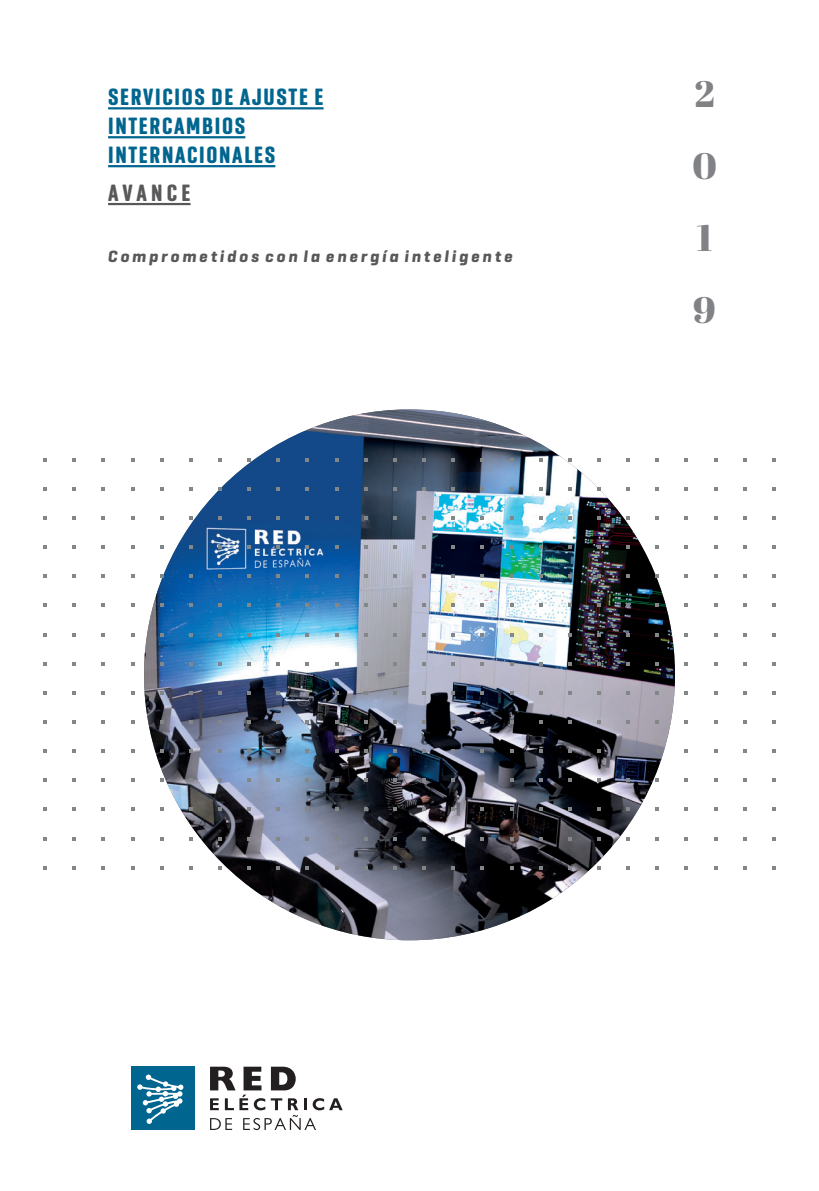
<style>
.page{position:relative;width:819px;height:1191px;background:#fff}
.page>*{position:absolute;margin:0;border:0;box-sizing:border-box;transform-origin:0 0}
.t1{font:36.75px/71.8px "Abril Fatface";color:#808285}
.t2{font:700 24.15px/28.9px "Geogrotesque Comp";letter-spacing:.07em;color:#00658f}
.t3{font:700 24.15px "Geogrotesque Comp";letter-spacing:.18em;color:#57585a}
.t4{font:italic 700 16.62px "Geogrotesque";color:#57585a}
</style>
<div class="page">
<img style="left:144px;top:409px;width:531px;height:531px;border-radius:265px">
<hr style="left:108px;top:107px;width:215px;height:2px;background:#00658f">
<hr style="left:108px;top:136px;width:137px;height:2px;background:#00658f">
<hr style="left:108px;top:165px;width:167px;height:2px;background:#00658f">
<hr style="left:108px;top:203px;width:82px;height:2px;background:#57585a">
<svg style="left:43px;top:458px;width:4px;height:3px"></svg>
<svg style="left:247px;top:458px;width:4px;height:3px"></svg>
<svg style="left:451px;top:458px;width:4px;height:3px"></svg>
<svg style="left:480px;top:458px;width:4px;height:3px"></svg>
<svg style="left:655px;top:458px;width:4px;height:3px"></svg>
<svg style="left:684px;top:458px;width:4px;height:3px"></svg>
<svg style="left:43px;top:866px;width:4px;height:3px"></svg>
<svg style="left:247px;top:866px;width:4px;height:3px"></svg>
<svg style="left:451px;top:866px;width:4px;height:3px"></svg>
<svg style="left:480px;top:866px;width:4px;height:3px"></svg>
<svg style="left:655px;top:866px;width:4px;height:3px"></svg>
<svg style="left:684px;top:866px;width:4px;height:3px"></svg>
<svg style="left:43px;top:837px;width:4px;height:3px"></svg>
<svg style="left:247px;top:837px;width:4px;height:3px"></svg>
<svg style="left:451px;top:837px;width:4px;height:3px"></svg>
<svg style="left:480px;top:837px;width:4px;height:3px"></svg>
<svg style="left:655px;top:837px;width:4px;height:3px"></svg>
<svg style="left:684px;top:837px;width:4px;height:3px"></svg>
<svg style="left:43px;top:808px;width:4px;height:3px"></svg>
<svg style="left:247px;top:808px;width:4px;height:3px"></svg>
<svg style="left:451px;top:808px;width:4px;height:3px"></svg>
<svg style="left:480px;top:808px;width:4px;height:3px"></svg>
<svg style="left:655px;top:808px;width:4px;height:3px"></svg>
<svg style="left:684px;top:808px;width:4px;height:3px"></svg>
<svg style="left:43px;top:778px;width:4px;height:4px"></svg>
<svg style="left:73px;top:778px;width:3px;height:4px"></svg>
<svg style="left:102px;top:778px;width:3px;height:4px"></svg>
<svg style="left:131px;top:778px;width:3px;height:4px"></svg>
<svg style="left:160px;top:778px;width:3px;height:4px"></svg>
<svg style="left:189px;top:778px;width:3px;height:4px"></svg>
<svg style="left:218px;top:778px;width:3px;height:4px"></svg>
<svg style="left:247px;top:778px;width:4px;height:4px"></svg>
<svg style="left:277px;top:778px;width:3px;height:4px"></svg>
<svg style="left:306px;top:778px;width:3px;height:4px"></svg>
<svg style="left:335px;top:778px;width:3px;height:4px"></svg>
<svg style="left:364px;top:778px;width:3px;height:4px"></svg>
<svg style="left:393px;top:778px;width:3px;height:4px"></svg>
<svg style="left:422px;top:778px;width:3px;height:4px"></svg>
<svg style="left:451px;top:778px;width:4px;height:4px"></svg>
<svg style="left:480px;top:778px;width:4px;height:4px"></svg>
<svg style="left:510px;top:778px;width:3px;height:4px"></svg>
<svg style="left:539px;top:778px;width:3px;height:4px"></svg>
<svg style="left:568px;top:778px;width:3px;height:4px"></svg>
<svg style="left:597px;top:778px;width:3px;height:4px"></svg>
<svg style="left:626px;top:778px;width:3px;height:4px"></svg>
<svg style="left:655px;top:778px;width:4px;height:4px"></svg>
<svg style="left:684px;top:778px;width:4px;height:4px"></svg>
<svg style="left:714px;top:778px;width:3px;height:4px"></svg>
<svg style="left:743px;top:778px;width:3px;height:4px"></svg>
<svg style="left:772px;top:778px;width:3px;height:4px"></svg>
<svg style="left:43px;top:749px;width:4px;height:3px"></svg>
<svg style="left:247px;top:749px;width:4px;height:3px"></svg>
<svg style="left:451px;top:749px;width:4px;height:3px"></svg>
<svg style="left:480px;top:749px;width:4px;height:3px"></svg>
<svg style="left:655px;top:749px;width:4px;height:3px"></svg>
<svg style="left:684px;top:749px;width:4px;height:3px"></svg>
<svg style="left:43px;top:720px;width:4px;height:3px"></svg>
<svg style="left:247px;top:720px;width:4px;height:3px"></svg>
<svg style="left:451px;top:720px;width:4px;height:3px"></svg>
<svg style="left:480px;top:720px;width:4px;height:3px"></svg>
<svg style="left:655px;top:720px;width:4px;height:3px"></svg>
<svg style="left:684px;top:720px;width:4px;height:3px"></svg>
<svg style="left:43px;top:691px;width:4px;height:3px"></svg>
<svg style="left:247px;top:691px;width:4px;height:3px"></svg>
<svg style="left:451px;top:691px;width:4px;height:3px"></svg>
<svg style="left:480px;top:691px;width:4px;height:3px"></svg>
<svg style="left:655px;top:691px;width:4px;height:3px"></svg>
<svg style="left:684px;top:691px;width:4px;height:3px"></svg>
<svg style="left:43px;top:662px;width:4px;height:3px"></svg>
<svg style="left:247px;top:662px;width:4px;height:3px"></svg>
<svg style="left:451px;top:662px;width:4px;height:3px"></svg>
<svg style="left:480px;top:662px;width:4px;height:3px"></svg>
<svg style="left:655px;top:662px;width:4px;height:3px"></svg>
<svg style="left:684px;top:662px;width:4px;height:3px"></svg>
<svg style="left:43px;top:633px;width:4px;height:3px"></svg>
<svg style="left:247px;top:633px;width:4px;height:3px"></svg>
<svg style="left:451px;top:633px;width:4px;height:3px"></svg>
<svg style="left:480px;top:633px;width:4px;height:3px"></svg>
<svg style="left:655px;top:633px;width:4px;height:3px"></svg>
<svg style="left:684px;top:633px;width:4px;height:3px"></svg>
<svg style="left:43px;top:604px;width:4px;height:3px"></svg>
<svg style="left:247px;top:604px;width:4px;height:3px"></svg>
<svg style="left:451px;top:604px;width:4px;height:3px"></svg>
<svg style="left:480px;top:604px;width:4px;height:3px"></svg>
<svg style="left:655px;top:604px;width:4px;height:3px"></svg>
<svg style="left:684px;top:604px;width:4px;height:3px"></svg>
<svg style="left:43px;top:574px;width:4px;height:4px"></svg>
<svg style="left:73px;top:574px;width:3px;height:4px"></svg>
<svg style="left:102px;top:574px;width:3px;height:4px"></svg>
<svg style="left:131px;top:574px;width:3px;height:4px"></svg>
<svg style="left:160px;top:574px;width:3px;height:4px"></svg>
<svg style="left:189px;top:574px;width:3px;height:4px"></svg>
<svg style="left:218px;top:574px;width:3px;height:4px"></svg>
<svg style="left:247px;top:574px;width:4px;height:4px"></svg>
<svg style="left:277px;top:574px;width:3px;height:4px"></svg>
<svg style="left:306px;top:574px;width:3px;height:4px"></svg>
<svg style="left:335px;top:574px;width:3px;height:4px"></svg>
<svg style="left:364px;top:574px;width:3px;height:4px"></svg>
<svg style="left:393px;top:574px;width:3px;height:4px"></svg>
<svg style="left:422px;top:574px;width:3px;height:4px"></svg>
<svg style="left:451px;top:574px;width:4px;height:4px"></svg>
<svg style="left:480px;top:574px;width:4px;height:4px"></svg>
<svg style="left:510px;top:574px;width:3px;height:4px"></svg>
<svg style="left:539px;top:574px;width:3px;height:4px"></svg>
<svg style="left:568px;top:574px;width:3px;height:4px"></svg>
<svg style="left:597px;top:574px;width:3px;height:4px"></svg>
<svg style="left:626px;top:574px;width:3px;height:4px"></svg>
<svg style="left:655px;top:574px;width:4px;height:4px"></svg>
<svg style="left:684px;top:574px;width:4px;height:4px"></svg>
<svg style="left:714px;top:574px;width:3px;height:4px"></svg>
<svg style="left:743px;top:574px;width:3px;height:4px"></svg>
<svg style="left:772px;top:574px;width:3px;height:4px"></svg>
<svg style="left:43px;top:545px;width:4px;height:4px"></svg>
<svg style="left:73px;top:545px;width:3px;height:4px"></svg>
<svg style="left:102px;top:545px;width:3px;height:4px"></svg>
<svg style="left:131px;top:545px;width:3px;height:4px"></svg>
<svg style="left:160px;top:545px;width:3px;height:4px"></svg>
<svg style="left:189px;top:545px;width:3px;height:4px"></svg>
<svg style="left:218px;top:545px;width:3px;height:4px"></svg>
<svg style="left:247px;top:545px;width:4px;height:4px"></svg>
<svg style="left:277px;top:545px;width:3px;height:4px"></svg>
<svg style="left:306px;top:545px;width:3px;height:4px"></svg>
<svg style="left:335px;top:545px;width:3px;height:4px"></svg>
<svg style="left:364px;top:545px;width:3px;height:4px"></svg>
<svg style="left:393px;top:545px;width:3px;height:4px"></svg>
<svg style="left:422px;top:545px;width:3px;height:4px"></svg>
<svg style="left:451px;top:545px;width:4px;height:4px"></svg>
<svg style="left:480px;top:545px;width:4px;height:4px"></svg>
<svg style="left:510px;top:545px;width:3px;height:4px"></svg>
<svg style="left:539px;top:545px;width:3px;height:4px"></svg>
<svg style="left:568px;top:545px;width:3px;height:4px"></svg>
<svg style="left:597px;top:545px;width:3px;height:4px"></svg>
<svg style="left:626px;top:545px;width:3px;height:4px"></svg>
<svg style="left:655px;top:545px;width:4px;height:4px"></svg>
<svg style="left:684px;top:545px;width:4px;height:4px"></svg>
<svg style="left:714px;top:545px;width:3px;height:4px"></svg>
<svg style="left:743px;top:545px;width:3px;height:4px"></svg>
<svg style="left:772px;top:545px;width:3px;height:4px"></svg>
<svg style="left:43px;top:516px;width:4px;height:3px"></svg>
<svg style="left:247px;top:516px;width:4px;height:3px"></svg>
<svg style="left:451px;top:516px;width:4px;height:3px"></svg>
<svg style="left:480px;top:516px;width:4px;height:3px"></svg>
<svg style="left:655px;top:516px;width:4px;height:3px"></svg>
<svg style="left:684px;top:516px;width:4px;height:3px"></svg>
<svg style="left:43px;top:487px;width:4px;height:3px"></svg>
<svg style="left:247px;top:487px;width:4px;height:3px"></svg>
<svg style="left:451px;top:487px;width:4px;height:3px"></svg>
<svg style="left:480px;top:487px;width:4px;height:3px"></svg>
<svg style="left:655px;top:487px;width:4px;height:3px"></svg>
<svg style="left:684px;top:487px;width:4px;height:3px"></svg>
<svg style="left:210px;top:1066px;width:132px;height:64px"></svg>
<div style="left:131px;top:1066px;width:63px;height:64px;background:#00658f"></div>
<svg style="left:137px;top:1074px;width:46px;height:50px"></svg>
<p class="t2" style="left:108px;top:82px;width:217px">SERVICIOS DE AJUSTE E<br>INTERCAMBIOS<br>INTERNACIONALES</p>
<p class="t3" style="left:108px;top:178px;width:84px">AVANCE</p>
<p class="t4" style="left:108px;top:246px;width:406px">C o m p r o m e t i d o s c o n l a e n e r g í a i n t e l i g e n t e</p>
<h1 class="t1" style="left:692px;top:57px;width:26px">2<br>0<br>1<br>9</h1>
</div>
